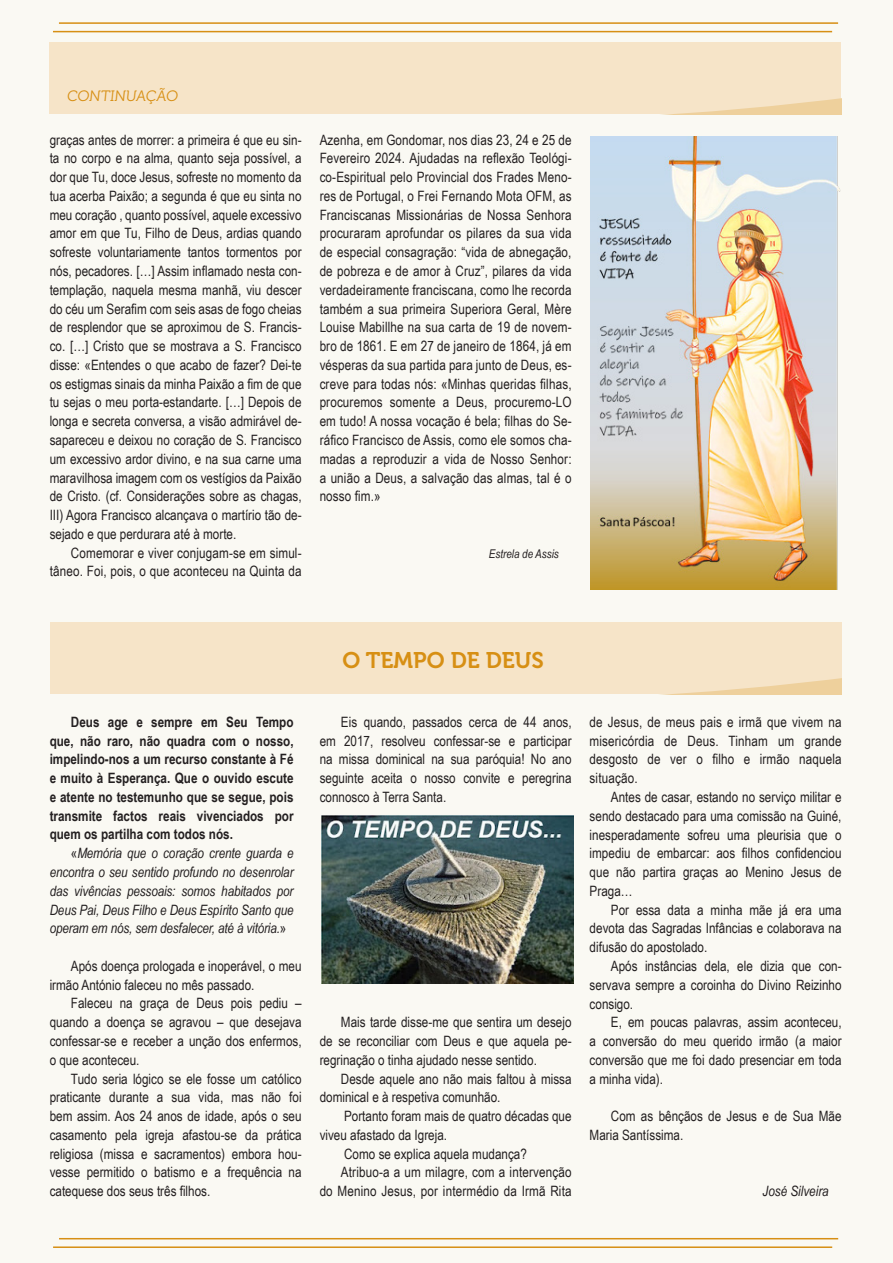
<style>
.page{position:relative;width:893px;height:1263px;background:#faf9f3}
.page>*{position:absolute;margin:0;border:0;box-sizing:border-box;transform-origin:0 0}
.t1{font:22.5px "Museo 700";color:#d78f14}
.t2{font:15px "Museo 300";color:#d78f14}
.t3{font:14.25px/18.8px "Arial Narrow";color:#231f20;text-align:justify}
.t4{font:700 14.25px/18.8px "Arial Narrow";color:#231f20;text-align:justify}
.t5{font:italic 14.25px/18.8px "Arial Narrow";letter-spacing:-.01em;color:#231f20;text-align:justify}
.t6{font:italic 12px "Arial Narrow";color:#231f20}
.s1{font-style:normal}
</style>
<div class="page">
<hr style="left:53px;top:1246px;width:779px;height:2px;background:#d78f14">
<hr style="left:59px;top:1238px;width:779px;height:1px;background:#d78f14">
<hr style="left:53px;top:31px;width:779px;height:1px;background:#d78f14">
<hr style="left:59px;top:22px;width:779px;height:2px;background:#d78f14">
<div style="left:50px;top:43px;width:791px;height:71px;background:#f6e4c8"></div>
<svg style="left:677px;top:98px;width:164px;height:16px"></svg>
<img style="left:591px;top:136px;width:249px;height:454px">
<img style="left:322px;top:815px;width:252px;height:169px">
<div style="left:50px;top:622px;width:792px;height:72px;background:#f6e4c8"></div>
<svg style="left:676px;top:678px;width:166px;height:16px"></svg>
<p class="t2" style="left:67px;top:87px;width:114px">CONTINUAÇÃO</p>
<p class="t3" style="left:50px;top:130px;width:253px">graças antes de morrer: a primeira é que eu sin&shy;ta no corpo e na alma, quanto seja possível, a dor que Tu, doce Jesus, sofreste no momento da tua acerba Paixão; a segunda é que eu sinta no meu coração , quanto possível, aquele excessivo amor em que Tu, Filho de Deus, ardias quando sofreste voluntariamente tantos tormentos por nós, pecadores. […] Assim inflamado nesta con&shy;templação, naquela mesma manhã, viu descer do céu um Serafim com seis asas de fogo cheias de resplendor que se aproximou de S. Francis&shy;co. […] Cristo que se mostrava a S. Francisco disse: «Entendes o que acabo de fazer? Dei-te os estigmas sinais da minha Paixão a fim de que tu sejas o meu porta-estandarte. […] Depois de longa e secreta conversa, a visão admirável de&shy;sapareceu e deixou no coração de S. Francisco um excessivo ardor divino, e na sua carne uma maravilhosa imagem com os vestígios da Paixão de Cristo. (cf. Considerações sobre as chagas, III) Agora Francisco alcançava o martírio tão de&shy;sejado e que perdurara até à morte.</p>
<p class="t3" style="left:50px;top:543px;width:253px;text-align:right">Comemorar e viver conjugam-se em simul&shy;tâneo. Foi, pois, o que aconteceu na Quinta da</p>
<p class="t3" style="left:320px;top:130px;width:253px">Azenha, em Gondomar, nos dias 23, 24 e 25 de Fevereiro 2024. Ajudadas na reflexão Teológi&shy;co-Espiritual pelo Provincial dos Frades Meno&shy;res de Portugal, o Frei Fernando Mota OFM, as Franciscanas Missionárias de Nossa Senhora procuraram aprofundar os pilares da sua vida de especial consagração: “vida de abnegação, de pobreza e de amor à Cruz”, pilares da vida verdadeiramente franciscana, como lhe recorda também a sua primeira Superiora Geral, Mère Louise Mabillhe na sua carta de 19 de novem&shy;bro de 1861. E em 27 de janeiro de 1864, já em vésperas da sua partida para junto de Deus, es&shy;creve para todas nós: «Minhas queridas filhas, procuremos somente a Deus, procuremo-LO em tudo! A nossa vocação é bela; filhas do Se&shy;ráfico Francisco de Assis, como ele somos cha&shy;madas a reproduzir a vida de Nosso Senhor: a união a Deus, a salvação das almas, tal é o nosso fim.»</p>
<p class="t6" style="left:489px;top:545px;width:71px">Estrela de Assis</p>
<h1 class="t1" style="left:342px;top:647px;width:203px">O TEMPO DE DEUS</h1>
<p class="t4" style="left:50px;top:712px;width:245px;text-indent:21px">Deus age e sempre em Seu Tempo que, não raro, não quadra com o nosso, impelindo-nos a um recurso constante à Fé e muito à Esperança. Que o ouvido escute e atente no testemunho que se segue, pois transmite factos reais vivenciados por quem os partilha com todos nós.</p>
<p class="t5" style="left:50px;top:843px;width:245px;text-indent:21px"><span class="s1">«</span>Memória que o coração crente guarda e encontra o seu sentido profundo no desenrolar das vivências pessoais: somos habitados por Deus Pai, Deus Filho e Deus Espírito Santo que operam em nós, sem desfalecer, até à vitória.<span class="s1">»</span></p>
<p class="t3" style="left:50px;top:956px;width:253px;text-indent:21px">Após doença prologada e inoperável, o meu irmão António faleceu no mês passado.</p>
<p class="t3" style="left:50px;top:993px;width:253px;text-indent:21px">Faleceu na graça de Deus pois pediu – quando a doença se agravou – que desejava confessar-se e receber a unção dos enfermos, o que aconteceu.</p>
<p class="t3" style="left:50px;top:1068px;width:253px;text-indent:21px">Tudo seria lógico se ele fosse um católico praticante durante a sua vida, mas não foi bem assim. Aos 24 anos de idade, após o seu casamento pela igreja afastou-se da prática religiosa (missa e sacramentos) embora hou&shy;vesse permitido o batismo e a frequência na catequese dos seus três filhos.</p>
<p class="t3" style="left:320px;top:712px;width:253px;text-indent:21px">Eis quando, passados cerca de 44 anos, em 2017, resolveu confessar-se e participar na missa dominical na sua paróquia! No ano seguinte aceita o nosso convite e peregrina connosco à Terra Santa.</p>
<p class="t3" style="left:320px;top:1012px;width:253px;text-indent:21px">Mais tarde disse-me que sentira um desejo de se reconciliar com Deus e que aquela pe&shy;regrinação o tinha ajudado nesse sentido.</p>
<p class="t3" style="left:320px;top:1069px;width:253px;text-indent:21px">Desde aquele ano não mais faltou à missa dominical e à respetiva comunhão.</p>
<p class="t3" style="left:344px;top:1106px;width:229px">Portanto foram mais de quatro décadas que</p>
<p class="t3" style="left:320px;top:1125px;width:129px">viveu afastado da Igreja.</p>
<p class="t3" style="left:344px;top:1144px;width:184px">Como se explica aquela mudança?</p>
<p class="t3" style="left:341px;top:1162px;width:232px">Atribuo-a a um milagre, com a intervenção</p>
<p class="t3" style="left:320px;top:1181px;width:253px">do Menino Jesus, por intermédio da Irmã Rita</p>
<p class="t3" style="left:590px;top:712px;width:253px">de Jesus, de meus pais e irmã que vivem na misericórdia de Deus. Tinham um grande desgosto de ver o filho e irmão naquela situação.</p>
<p class="t3" style="left:590px;top:787px;width:253px;text-indent:21px">Antes de casar, estando no serviço militar e sendo destacado para uma comissão na Guiné, inesperadamente sofreu uma pleurisia que o impediu de embarcar: aos filhos confidenciou que não partira graças ao Menino Jesus de Praga…</p>
<p class="t3" style="left:590px;top:900px;width:253px;text-indent:21px">Por essa data a minha mãe já era uma devota das Sagradas Infâncias e colaborava na difusão do apostolado.</p>
<p class="t3" style="left:590px;top:956px;width:253px;text-indent:21px">Após instâncias dela, ele dizia que con&shy;servava sempre a coroinha do Divino Reizinho consigo.</p>
<p class="t3" style="left:590px;top:1012px;width:253px;text-indent:21px">E, em poucas palavras, assim aconteceu, a conversão do meu querido irmão (a maior conversão que me foi dado presenciar em toda a minha vida).</p>
<p class="t3" style="left:590px;top:1106px;width:253px;text-indent:21px">Com as bênçãos de Jesus e de Sua Mãe<br>Maria Santíssima.</p>
<p class="t5" style="left:762px;top:1182px;width:68px">José Silveira</p>
</div>
